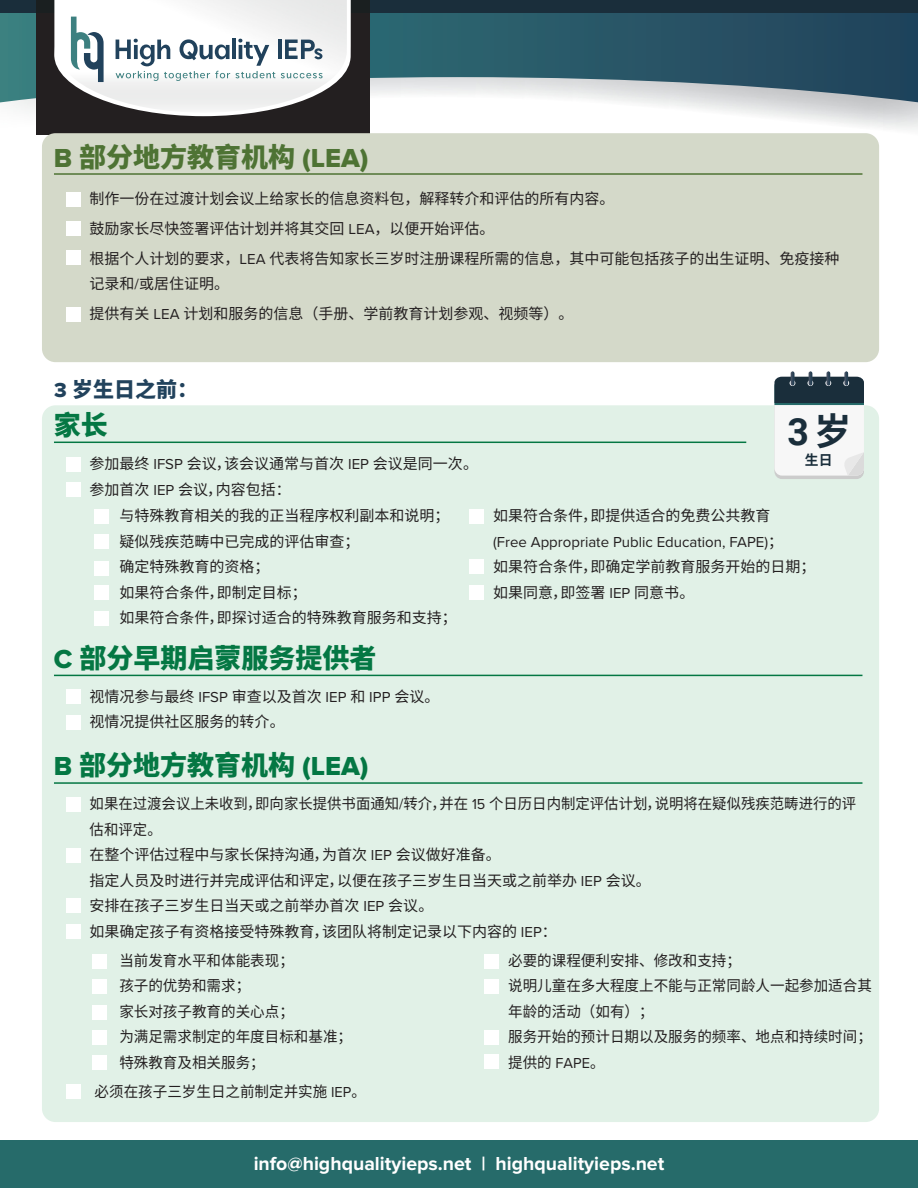
<style>
.page{position:relative;width:918px;height:1188px;background:#fff}
.page>*{position:absolute;margin:0;border:0;box-sizing:border-box;transform-origin:0 0}
.t1{font:700 37.5px "Roboto";color:#1a2e3b}
.t2{font:900 27px "Noto Sans SC";color:#047743}
.t3{font:900 27px "Noto Sans SC";color:#4e7334}
.t4{font:900 21px "Noto Sans SC";color:#21425c}
.t5{font:700 19.5px "Proxima Nova";color:#fff}
.t6{font:15px/25.5px "Noto Sans SC";color:#231f20}
.t7{font:15px/25.5px "Noto Sans SC";color:#231f20;scale:.96 1}
.t8{font:15px "Proxima Nova";color:#231f20}
.t9{font:700 13.8px "Noto Sans SC";color:#1a2e3b}
.s1{font-family:"Proxima Nova Extrabld";font-weight:400}
.s2{font-family:"Proxima Nova"}
.s3{font-family:"Noto Sans SC"}
</style>
<div class="page">
<svg style="left:0;top:12px;width:918px;height:91px;background:#4d727f"></svg>
<div style="left:0;top:0;width:918px;height:12px;background:#1a2e3b"></div>
<div style="left:36px;top:0;width:334px;height:135px;background:#231f20"></div>
<svg style="left:54px;top:0;width:297px;height:116px;background:#ccd0d2"></svg>
<div style="left:0;top:1141px;width:918px;height:47px;background:#266b6a"></div>
<div style="left:42px;top:133px;width:837px;height:229px;background:#d4d9c9;border-radius:14px"></div>
<hr style="left:54px;top:173px;width:808px;height:2px;background:#4e7334">
<div style="left:66px;top:192px;width:15px;height:15px;background:#fff"></div>
<div style="left:66px;top:222px;width:15px;height:14px;background:#fff"></div>
<div style="left:66px;top:250px;width:15px;height:15px;background:#fff"></div>
<div style="left:66px;top:307px;width:15px;height:14px;background:#fff"></div>
<div style="left:42px;top:405px;width:837px;height:717px;background:#e1f1e7;border-radius:14px"></div>
<hr style="left:54px;top:675px;width:808px;height:1px;background:#047743">
<div style="left:66px;top:690px;width:15px;height:14px;background:#fff"></div>
<div style="left:66px;top:715px;width:15px;height:14px;background:#fff"></div>
<div style="left:774px;top:380px;width:90px;height:99px;background:#ccc;border-radius:8px"></div>
<div style="left:774px;top:377px;width:90px;height:99px;background:#f7f7f7;border-radius:8px"></div>
<svg style="left:843px;top:452px;width:21px;height:24px"></svg>
<svg style="left:774px;top:371px;width:90px;height:34px;background:#41555f"></svg>
<hr style="left:54px;top:782px;width:808px;height:2px;background:#047743">
<div style="left:66px;top:797px;width:15px;height:15px;background:#fff"></div>
<div style="left:66px;top:848px;width:15px;height:15px;background:#fff"></div>
<div style="left:66px;top:924px;width:15px;height:15px;background:#fff"></div>
<div style="left:93px;top:954px;width:14px;height:15px;background:#fff"></div>
<div style="left:93px;top:1005px;width:14px;height:15px;background:#fff"></div>
<div style="left:93px;top:1056px;width:14px;height:14px;background:#fff"></div>
<div style="left:484px;top:954px;width:15px;height:14px;background:#fff"></div>
<div style="left:484px;top:980px;width:15px;height:14px;background:#fff"></div>
<div style="left:67px;top:1084px;width:14px;height:15px;background:#fff"></div>
<div style="left:93px;top:979px;width:14px;height:15px;background:#fff"></div>
<div style="left:485px;top:1030px;width:14px;height:15px;background:#fff"></div>
<div style="left:93px;top:1030px;width:14px;height:15px;background:#fff"></div>
<div style="left:485px;top:1054px;width:14px;height:15px;background:#fff"></div>
<hr style="left:54px;top:442px;width:692px;height:1px;background:#047743">
<div style="left:66px;top:457px;width:15px;height:15px;background:#fff"></div>
<div style="left:66px;top:482px;width:15px;height:15px;background:#fff"></div>
<div style="left:94px;top:509px;width:15px;height:15px;background:#fff"></div>
<div style="left:94px;top:534px;width:15px;height:14px;background:#fff"></div>
<div style="left:94px;top:585px;width:15px;height:15px;background:#fff"></div>
<div style="left:94px;top:611px;width:15px;height:15px;background:#fff"></div>
<div style="left:470px;top:509px;width:14px;height:15px;background:#fff"></div>
<div style="left:470px;top:559px;width:14px;height:15px;background:#fff"></div>
<div style="left:470px;top:585px;width:14px;height:15px;background:#fff"></div>
<div style="left:94px;top:561px;width:15px;height:14px;background:#fff"></div>
<div style="left:66px;top:898px;width:15px;height:15px;background:#fff"></div>
<h2 class="t3" style="left:54px;top:142px;width:316px"><span class="s1">B</span> 部分地方教育机构 <span class="s1">(LEA)</span></h2>
<p class="t6" style="left:90px;top:184px;width:751px;line-height:30px">制作一份在过渡计划会议上给家长的信息资料包，解释转介和评估的所有内容。<br>鼓励家长尽快签署评估计划并将其交回 <span class="s2">LEA</span>，以便开始评估。<br>根据个人计划的要求，<span class="s2">LEA</span> 代表将告知家长三岁时注册课程所需的信息，其中可能包括孩子的出生证明、免疫接种</p>
<p class="t6" style="left:90px;top:269px;width:485px;line-height:30px">记录和<span class="s2">/</span>或居住证明。<br>提供有关 <span class="s2">LEA</span> 计划和服务的信息（手册、学前教育计划参观、视频等）。</p>
<h3 class="t4" style="left:54px;top:378px;width:146px"><span class="s1">3</span> 岁生日之前：</h3>
<h2 class="t2" style="left:54px;top:410px;width:56px">家长</h2>
<p class="t6" style="left:90px;top:451px;width:390px">参加最终 <span class="s2">IFSP</span> 会议，该会议通常与首次 <span class="s2">IEP</span> 会议是同一次。</p>
<p class="t6" style="left:90px;top:477px;width:203px">参加首次 <span class="s2">IEP</span> 会议，内容包括：</p>
<p class="t6" style="left:119px;top:503px;width:331px">与特殊教育相关的我的正当程序权利副本和说明；</p>
<p class="t6" style="left:119px;top:529px;width:241px">疑似残疾范畴中已完成的评估审查；</p>
<p class="t6" style="left:119px;top:554px;width:151px">确定特殊教育的资格；</p>
<p class="t6" style="left:119px;top:580px;width:189px">如果符合条件，即制定目标；</p>
<p class="t6" style="left:119px;top:605px;width:339px">如果符合条件，即探讨适合的特殊教育服务和支持；</p>
<h2 class="t2" style="left:54px;top:643px;width:324px"><span class="s1">C</span> 部分早期启蒙服务提供者</h2>
<p class="t6" style="left:90px;top:684px;width:351px">视情况参与最终 <span class="s2">IFSP</span> 审查以及首次 <span class="s2">IEP</span> 和 <span class="s2">IPP</span> 会议。视情况提供社区服务的转介。</p>
<h1 class="t1" style="left:787px;top:405px;width:66px">3<span class="s3">岁</span></h1>
<p class="t9" style="left:805px;top:452px;width:29px">生日</p>
<p class="t6" style="left:493px;top:503px;width:279px">如果符合条件，即提供适合的免费公共教育</p>
<p class="t8" style="left:493px;top:531px;width:291px">(Free Appropriate Public Education, FAPE)<span class="s3">；</span></p>
<p class="t6" style="left:493px;top:554px;width:324px">如果符合条件，即确定学前教育服务开始的日期；如果同意，即签署 <span class="s2">IEP</span> 同意书。</p>
<h2 class="t2" style="left:54px;top:749px;width:316px"><span class="s1">B</span> 部分地方教育机构 <span class="s1">(LEA)</span></h2>
<p class="t7" style="left:90px;top:791px;width:800px">如果在过渡会议上未收到，即向家长提供书面通知<span class="s2">/</span>转介，并在 <span class="s2">15</span> 个日历日内制定评估计划，说明将在疑似残疾范畴进行的评估和评定。<br>在整个评估过程中与家长保持沟通，为首次 <span class="s2">IEP</span> 会议做好准备。<br>指定人员及时进行并完成评估和评定，以便在孩子三岁生日当天或之前举办 <span class="s2">IEP</span> 会议。<br>安排在孩子三岁生日当天或之前举办首次 <span class="s2">IEP</span> 会议。<br>如果确定孩子有资格接受特殊教育，该团队将制定记录以下内容的 <span class="s2">IEP</span>：</p>
<p class="t6" style="left:119px;top:948px;width:234px">当前发育水平和体能表现；<br>孩子的优势和需求；<br>家长对孩子教育的关心点；<br>为满足需求制定的年度目标和基准；特殊教育及相关服务；</p>
<p class="t6" style="left:508px;top:948px;width:365px">必要的课程便利安排、修改和支持；<br>说明儿童在多大程度上不能与正常同龄人一起参加适合其年龄的活动（如有）；<br>服务开始的预计日期以及服务的频率、地点和持续时间；提供的 <span class="s2">FAPE</span>。</p>
<p class="t6" style="left:95px;top:1079px;width:273px">必须在孩子三岁生日之前制定并实施 <span class="s2">IEP</span>。</p>
<h3 class="t5" style="left:254px;top:1152px;width:412px">info@highqualityieps.net | highqualityieps.net</h3>
</div>
